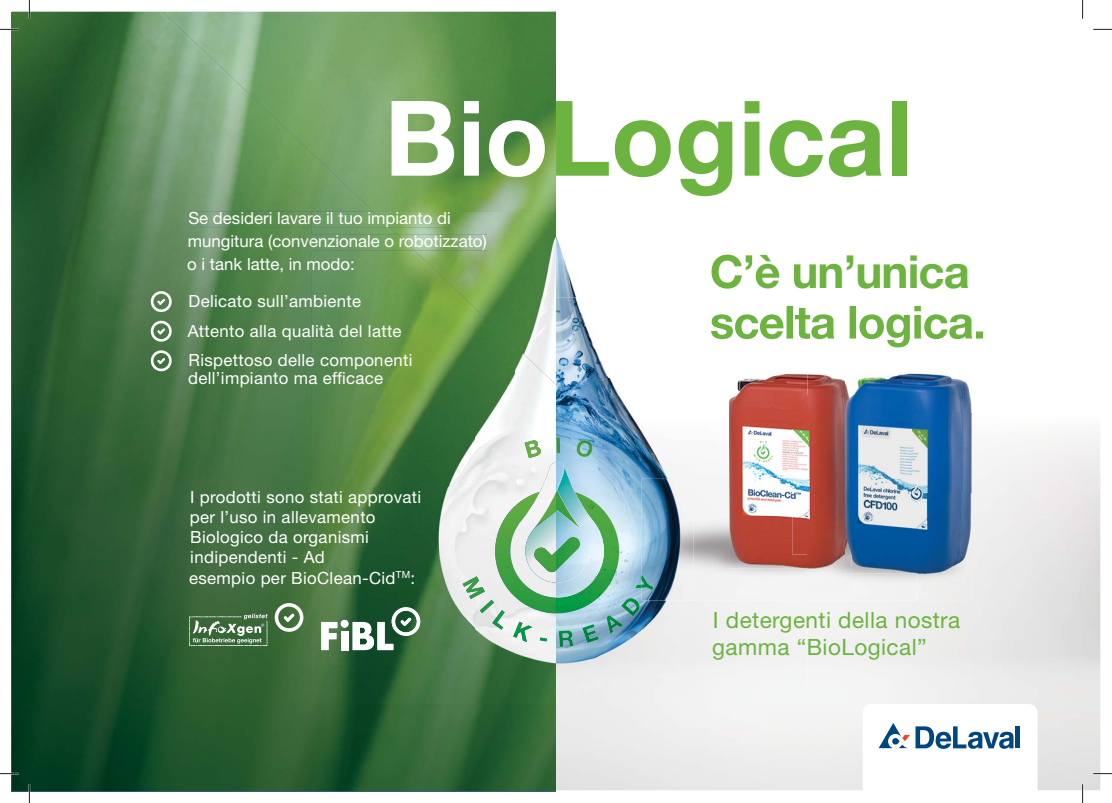
<style>
.page{position:relative;width:1112px;height:803px;background:#fff}
.page>*{position:absolute;margin:0;border:0;box-sizing:border-box;transform-origin:0 0}
.t1{font:700 104.5px "Helvetica Neue LT Std";color:#6db33f}
.t2{font:700 45.62px "Helvetica Neue LT Std";letter-spacing:-.02em;color:#6db33f}
.t3{font:22.5px/27px "Helvetica Neue LT Std";letter-spacing:.02em;color:#6db33f}
.t4{font:16.75px/20.1px "Helvetica Neue LT Std";letter-spacing:.02em;color:#fff}
.t5{font:16.75px/23px "Helvetica Neue LT Std";color:#fff}
.s1{color:#fff}
</style>
<div class="page">
<img style="left:807px;top:374px;width:38px;height:22px">
<img style="left:808px;top:554px;width:43px;height:39px">
<img style="left:807px;top:396px;width:38px;height:158px">
<img style="left:852px;top:374px;width:119px;height:39px">
<img style="left:911px;top:413px;width:60px;height:80px">
<img style="left:917px;top:493px;width:54px;height:28px">
<img style="left:911px;top:479px;width:6px;height:42px">
<img style="left:845px;top:383px;width:5px;height:133px">
<img style="left:845px;top:521px;width:126px;height:53px">
<img style="left:850px;top:396px;width:61px;height:158px">
<svg style="left:845px;top:516px;width:6px;height:5px"></svg>
<img style="left:311px;top:12px;width:245px;height:779px">
<img style="left:45px;top:12px;width:266px;height:174px">
<img style="left:12px;top:12px;width:94px;height:136px">
<img style="left:48px;top:116px;width:324px;height:142px">
<img style="left:344px;top:191px;width:35px;height:21px">
<img style="left:84px;top:272px;width:227px;height:519px">
<div style="left:12px;top:132px;width:33px;height:54px;background:#1c4f29"></div>
<img style="left:12px;top:186px;width:211px;height:192px">
<img style="left:130px;top:365px;width:181px;height:426px">
<img style="left:170px;top:500px;width:141px;height:291px">
<img style="left:12px;top:378px;width:142px;height:210px">
<div style="left:12px;top:367px;width:24px;height:67px;background:#194c29"></div>
<img style="left:408px;top:704px;width:141px;height:87px">
<img style="left:226px;top:596px;width:85px;height:195px">
<img style="left:274px;top:668px;width:134px;height:123px">
<img style="left:12px;top:553px;width:72px;height:96px">
<img style="left:368px;top:766px;width:68px;height:25px">
<img style="left:12px;top:649px;width:115px;height:142px">
<img style="left:189px;top:212px;width:122px;height:15px">
<img style="left:189px;top:235px;width:122px;height:15px">
<img style="left:188px;top:258px;width:123px;height:14px">
<img style="left:190px;top:295px;width:121px;height:13px">
<img style="left:187px;top:324px;width:124px;height:16px">
<img style="left:190px;top:354px;width:121px;height:15px">
<img style="left:189px;top:372px;width:122px;height:15px">
<img style="left:191px;top:491px;width:120px;height:15px">
<img style="left:191px;top:511px;width:120px;height:15px">
<div style="left:191px;top:531px;width:120px;height:16px;background:#447041"></div>
<div style="left:191px;top:551px;width:120px;height:16px;background:#436e40"></div>
<div style="left:190px;top:571px;width:121px;height:16px;background:#416c3e"></div>
<img style="left:807px;top:306px;width:175px;height:41px">
<svg style="left:189px;top:614px;width:79px;height:32px;background:#668a66"></svg>
<svg style="left:274px;top:603px;width:29px;height:29px"></svg>
<svg style="left:151px;top:291px;width:21px;height:21px"></svg>
<svg style="left:151px;top:321px;width:21px;height:21px"></svg>
<svg style="left:151px;top:350px;width:21px;height:21px"></svg>
<svg style="left:862px;top:704px;width:175px;height:87px"></svg>
<img style="left:556px;top:236px;width:235px;height:142px">
<img style="left:597px;top:378px;width:77px;height:122px">
<img style="left:556px;top:378px;width:41px;height:84px">
<img style="left:597px;top:500px;width:84px;height:204px">
<img style="left:515px;top:613px;width:82px;height:91px">
<img style="left:641px;top:479px;width:166px;height:121px">
<img style="left:693px;top:516px;width:114px;height:77px">
<img style="left:728px;top:374px;width:79px;height:105px">
<img style="left:728px;top:479px;width:64px;height:37px">
<img style="left:728px;top:516px;width:79px;height:52px">
<svg style="left:807px;top:554px;width:1px;height:47px"></svg>
<img style="left:792px;top:396px;width:15px;height:158px">
<img style="left:807px;top:521px;width:1px;height:33px">
<img style="left:450px;top:212px;width:106px;height:86px">
<img style="left:515px;top:298px;width:41px;height:43px">
<img style="left:515px;top:341px;width:41px;height:4px">
<img style="left:311px;top:227px;width:163px;height:477px">
<img style="left:474px;top:270px;width:41px;height:434px">
<img style="left:515px;top:345px;width:41px;height:117px">
<img style="left:711px;top:255px;width:96px;height:34px">
<img style="left:711px;top:306px;width:96px;height:34px">
<img style="left:390px;top:212px;width:60px;height:15px">
<img style="left:311px;top:212px;width:79px;height:15px">
<img style="left:414px;top:235px;width:73px;height:15px">
<img style="left:311px;top:235px;width:103px;height:15px">
<img style="left:311px;top:258px;width:42px;height:14px">
<img style="left:311px;top:295px;width:50px;height:13px">
<img style="left:311px;top:324px;width:90px;height:16px">
<img style="left:311px;top:354px;width:101px;height:15px">
<img style="left:311px;top:372px;width:72px;height:15px">
<svg style="left:321px;top:607px;width:99px;height:43px"></svg>
<img style="left:352px;top:622px;width:22px;height:28px">
<img style="left:311px;top:491px;width:110px;height:15px">
<img style="left:311px;top:511px;width:64px;height:15px">
<img style="left:311px;top:531px;width:58px;height:16px">
<img style="left:311px;top:551px;width:13px;height:16px">
<img style="left:311px;top:571px;width:83px;height:16px">
<svg style="left:396px;top:571px;width:17px;height:12px"></svg>
<img style="left:495px;top:492px;width:124px;height:121px">
<img style="left:510px;top:462px;width:93px;height:135px">
<img style="left:557px;top:464px;width:34px;height:63px">
<img style="left:534px;top:548px;width:17px;height:22px">
<img style="left:556px;top:537px;width:24px;height:34px">
<img style="left:544px;top:551px;width:12px;height:21px">
<img style="left:524px;top:440px;width:16px;height:18px">
<img style="left:556px;top:437px;width:4px;height:16px">
<img style="left:576px;top:440px;width:16px;height:17px">
<img style="left:462px;top:576px;width:22px;height:23px">
<img style="left:479px;top:600px;width:15px;height:13px">
<img style="left:492px;top:610px;width:12px;height:20px">
<img style="left:513px;top:622px;width:19px;height:20px">
<svg style="left:539px;top:637px;width:8px;height:4px"></svg>
<img style="left:558px;top:630px;width:15px;height:17px">
<img style="left:582px;top:624px;width:16px;height:19px">
<img style="left:606px;top:615px;width:17px;height:19px">
<img style="left:621px;top:598px;width:18px;height:18px">
<svg style="left:635px;top:576px;width:6px;height:12px"></svg>
<img style="left:641px;top:575px;width:12px;height:15px">
<svg style="left:0;top:29px;width:19px;height:1px"></svg>
<svg style="left:1093px;top:29px;width:18px;height:1px"></svg>
<svg style="left:0;top:773px;width:19px;height:1px"></svg>
<svg style="left:1092px;top:773px;width:19px;height:1px"></svg>
<svg style="left:29px;top:0;width:1px;height:19px"></svg>
<svg style="left:29px;top:784px;width:1px;height:19px"></svg>
<svg style="left:1082px;top:0;width:1px;height:19px"></svg>
<svg style="left:1081px;top:784px;width:2px;height:19px"></svg>
<h1 class="t1" style="left:384px;top:101px;width:529px"><span class="s1">Bio</span>Logical</h1>
<p class="t5" style="left:187px;top:209px;width:301px">Se desideri lavare il tuo impianto di mungitura (convenzionale o robotizzato) o i tank latte, in modo:</p>
<p class="t4" style="left:188px;top:289px;width:226px;line-height:29.4px">Delicato sull’ambiente<br>Attento alla qualità del latte<br>Rispettoso delle componenti</p>
<p class="t4" style="left:188px;top:370px;width:196px">dell’impianto ma efficace</p>
<p class="t4" style="left:189px;top:489px;width:233px">I prodotti sono stati approvati per l’uso in allevamento<br>Biologico da organismi indipendenti - Ad<br>esempio per BioClean-Cid<sup>TM</sup>:</p>
<h2 class="t2" style="left:791px;top:255px;width:180px">un’unica</h2>
<h3 class="t3" style="left:712px;top:609px;width:249px">I detergenti della nostra gamma “BioLogical”</h3>
</div>
